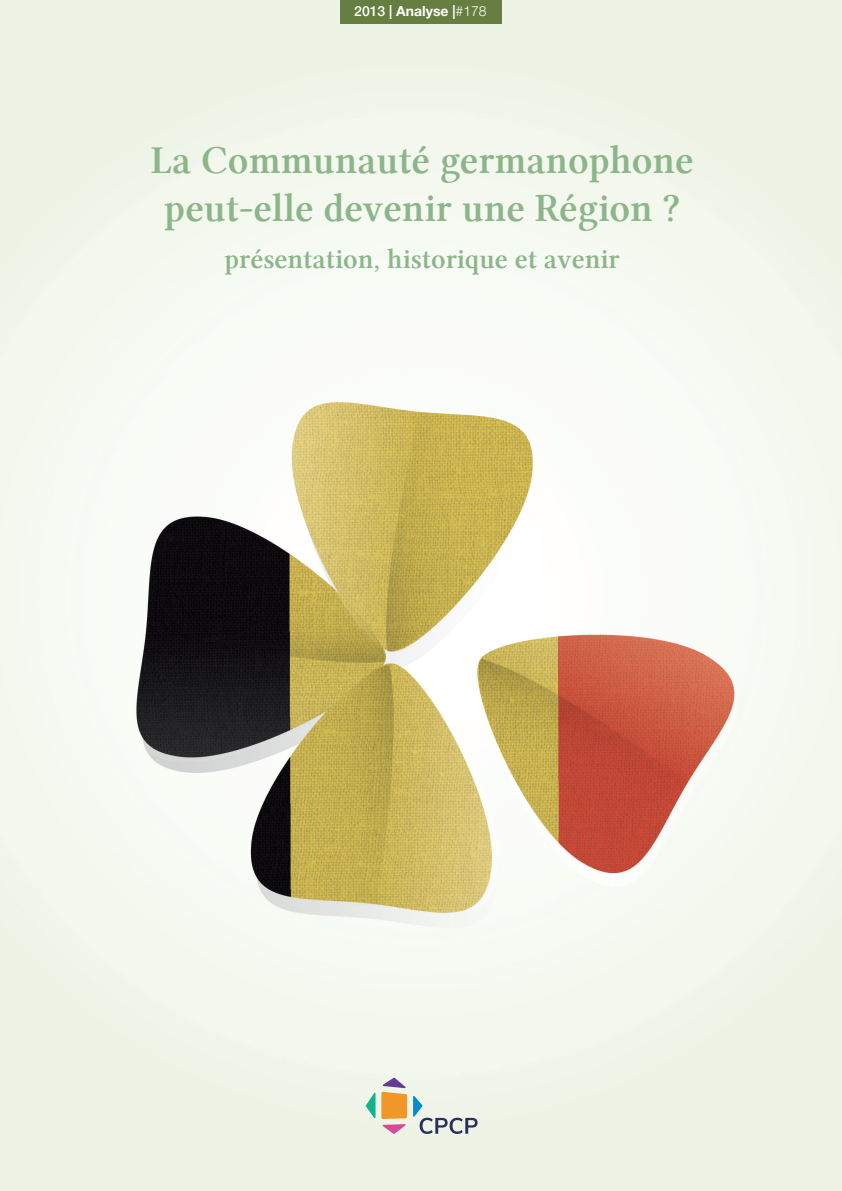
<style>
.page{position:relative;width:842px;height:1191px;background:#fff}
.page>*{position:absolute;margin:0;border:0;box-sizing:border-box;transform-origin:0 0}
.t1{font:40px/48px "Lin Libertine Z";color:#8cb68a;text-align:center}
.t2{font:28px "Lin Libertine Z";color:#8cb68a}
.t3{font:700 14px "Helvetica Neue LT Pro";color:#fff}
.s1{font-weight:500}
.s2{font-weight:300}
</style>
<div class="page">
<img style="left:0;top:0;width:842px;height:1191px">
<svg style="left:413px;top:1095px;width:65px;height:39px"></svg>
<svg style="left:381px;top:1077px;width:26px;height:57px"></svg>
<svg style="left:366px;top:1092px;width:9px;height:26px"></svg>
<div style="left:340px;top:0;width:161px;height:24px;background:#667e41"></div>
<p class="t3" style="left:354px;top:2px;width:134px"><span class="s1">2013</span> | Analyse |<span class="s2">#178</span></p>
<p class="t1" style="left:151px;top:138px;width:544px">La Communauté germanophone peut-elle devenir une Région ?</p>
<p class="t2" style="left:225px;top:243px;width:397px">présentation, historique et avenir</p>
</div>
